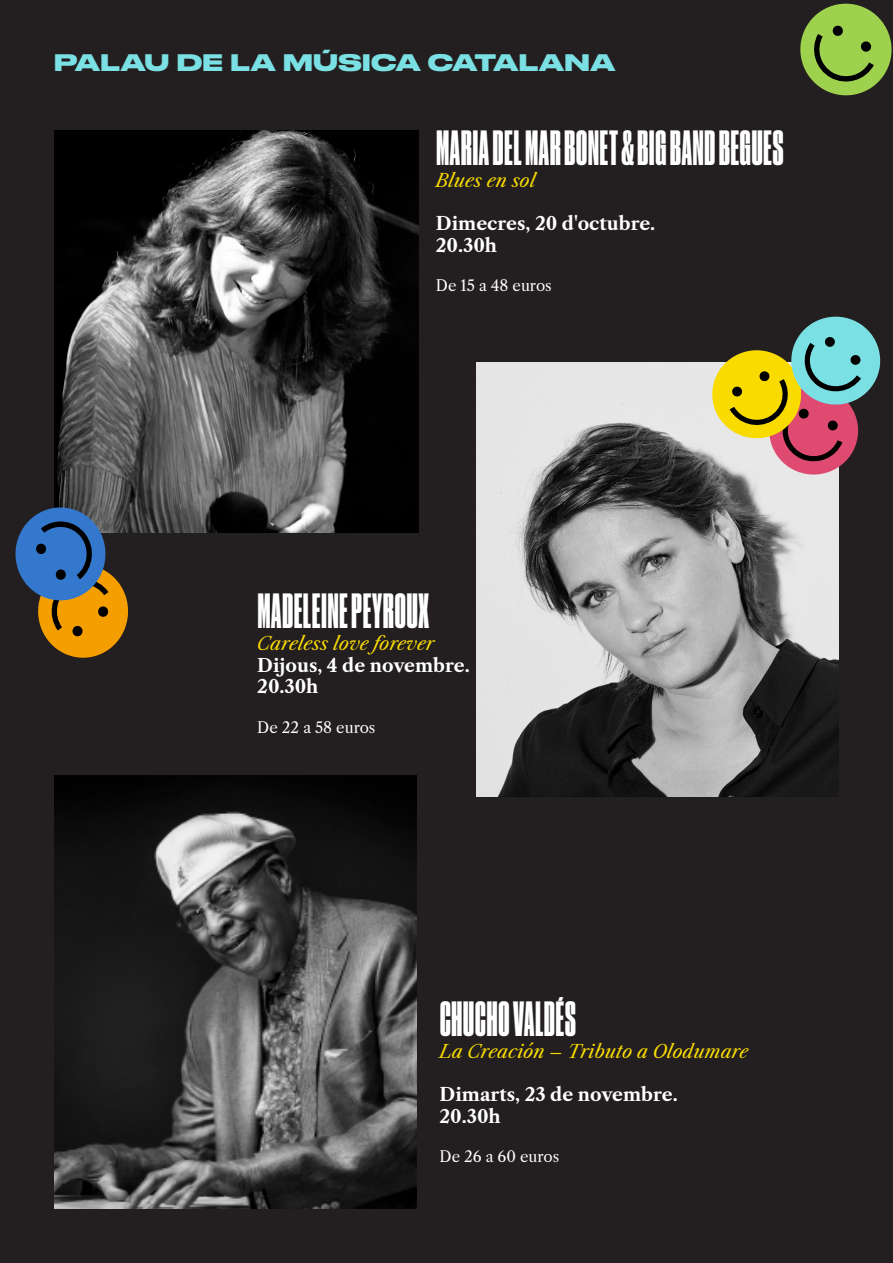
<style>
.page{position:relative;width:893px;height:1263px;background:#231f20}
.page>*{position:absolute;margin:0;border:0;box-sizing:border-box;transform-origin:0 0}
.t1{font:46.5px "Druk X Condensed Super";letter-spacing:.02em;color:#fff}
.t2{font:700 22.5px "Druk Wide";letter-spacing:.02em;color:#7ae0e3}
.t3{font:700 18px "Libre Caslon Text";color:#fff}
.t4{font:italic 18px "Libre Caslon Text";color:#fadb00}
.t5{font:15px "Libre Caslon Text";color:#fff}
</style>
<div class="page">
<img style="left:54px;top:131px;width:364px;height:402px">
<img style="left:54px;top:775px;width:363px;height:434px">
<img style="left:476px;top:363px;width:363px;height:433px">
<svg style="left:800px;top:3px;width:92px;height:93px"></svg>
<svg style="left:706px;top:316px;width:175px;height:164px"></svg>
<svg style="left:15px;top:502px;width:119px;height:156px"></svg>
<p class="t2" style="left:54px;top:44px;width:563px">PALAU DE LA MÚSICA CATALANA</p>
<p class="t1" style="left:436px;top:121px;width:349px">MARIA DEL MAR BONET &amp; BIG BAND BEGUES</p>
<p class="t4" style="left:436px;top:170px;width:101px">Blues en sol</p>
<p class="t3" style="left:436px;top:213px;width:221px">Dimecres, 20 d'octubre.</p>
<p class="t3" style="left:436px;top:234px;width:63px">20.30h</p>
<p class="t5" style="left:436px;top:277px;width:117px">De 15 a 48 euros</p>
<p class="t1" style="left:258px;top:584px;width:173px">MADELEINE PEYROUX</p>
<p class="t4" style="left:257px;top:632px;width:178px">Careless love forever</p>
<p class="t3" style="left:257px;top:654px;width:214px">Dijous, 4 de novembre.</p>
<p class="t3" style="left:257px;top:676px;width:63px">20.30h</p>
<p class="t5" style="left:257px;top:718px;width:120px">De 22 a 58 euros</p>
<p class="t1" style="left:440px;top:992px;width:137px">CHUCHO VALDÉS</p>
<p class="t4" style="left:440px;top:1040px;width:310px">La Creación – Tributo a Olodumare</p>
<p class="t3" style="left:440px;top:1083px;width:240px">Dimarts, 23 de novembre.</p>
<p class="t3" style="left:440px;top:1105px;width:63px">20.30h</p>
<p class="t5" style="left:440px;top:1147px;width:121px">De 26 a 60 euros</p>
</div>
